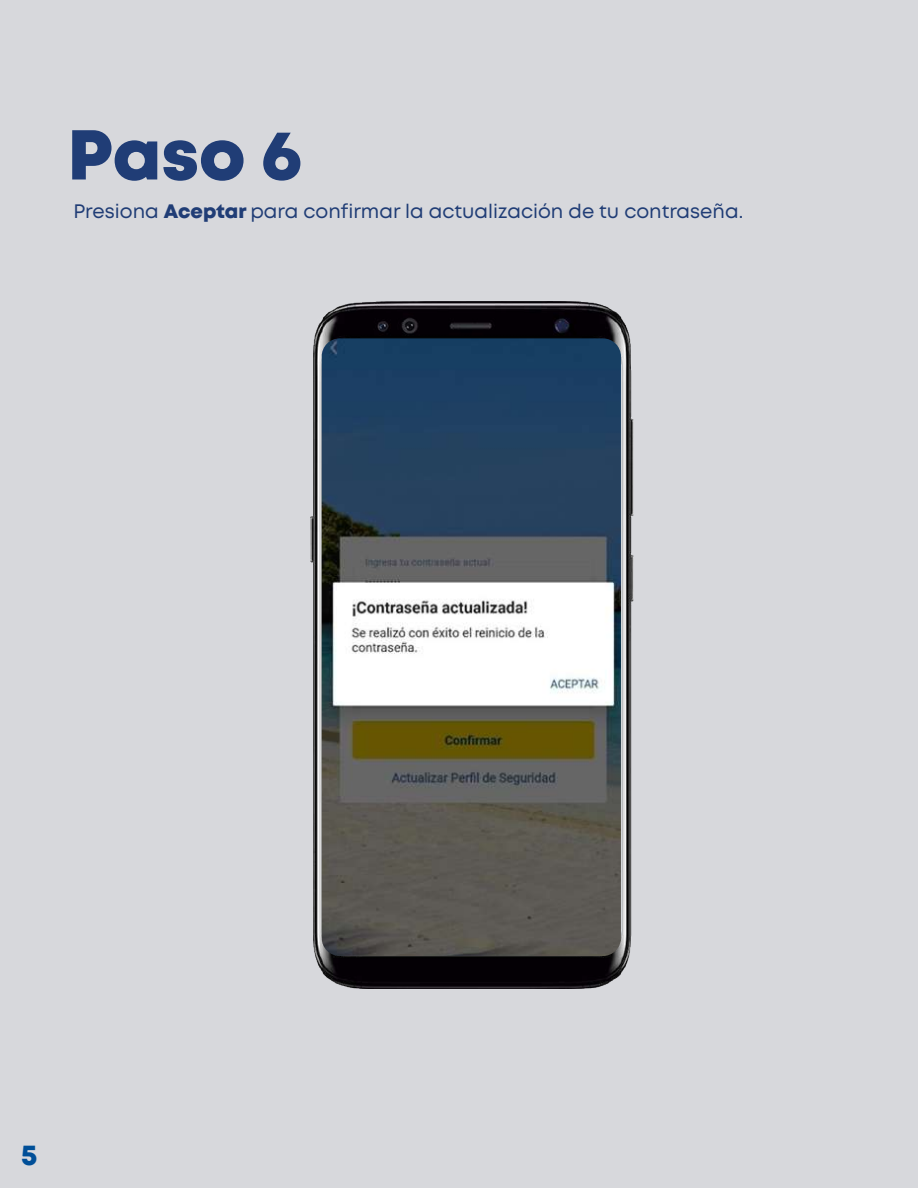
<style>
.page{position:relative;width:918px;height:1188px;background:#d7d8dc}
.page>*{position:absolute;margin:0;border:0;box-sizing:border-box;transform-origin:0 0}
.t1{font:800 70.35px "Mont";color:#203d76}
.t2{font:800 29.1px "Mont";color:#004f98}
.t3{font:19.5px "Mont";color:#203d76}
.s1{font-weight:800}
</style>
<div class="page">
<img style="left:311px;top:301px;width:322px;height:688px">
<img style="left:322px;top:338px;width:299px;height:618px">
<h1 class="t1" style="left:68px;top:109px;width:236px">Paso 6</h1>
<p class="t3" style="left:73px;top:199px;width:671px">Presiona <span class="s1">Aceptar</span> para confirmar la actualización de tu contraseña.</p>
<h2 class="t2" style="left:21px;top:1136px;width:18px">5</h2>
</div>
